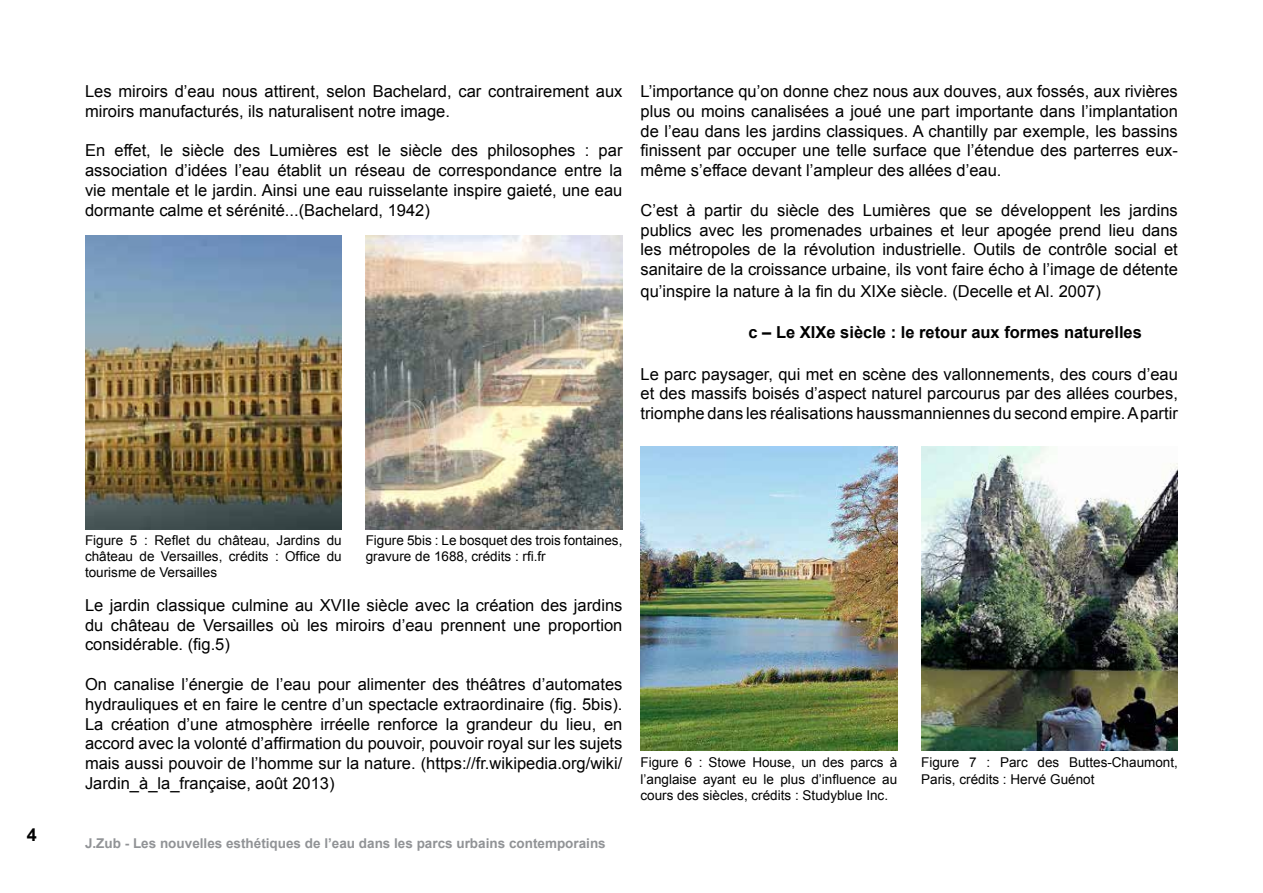
<style>
.page{position:relative;width:1263px;height:893px;background:#fff}
.page>*{position:absolute;margin:0;border:0;box-sizing:border-box;transform-origin:0 0}
.t1{font:700 18px "Arial";color:#000}
.t2{font:16.5px/19.8px "Arial";color:#000;text-align:justify}
.t3{font:700 16.5px "Arial";color:#000}
.t4{font:13.5px/16.2px "Arial";color:#000;text-align:justify}
.t5{font:700 13.5px "Arial";color:#919396}
</style>
<div class="page">
<img style="left:85px;top:235px;width:257px;height:294px">
<img style="left:640px;top:446px;width:257px;height:305px">
<img style="left:921px;top:447px;width:257px;height:303px">
<img style="left:366px;top:235px;width:256px;height:294px">
<p class="t1" style="left:27px;top:822px;width:12px">4</p>
<p class="t2" style="left:85px;top:82px;width:539px">Les miroirs d’eau nous attirent, selon Bachelard, car contrairement aux miroirs manufacturés, ils naturalisent notre image.</p>
<p class="t2" style="left:85px;top:141px;width:539px">En effet, le siècle des Lumières est le siècle des philosophes : par association d’idées l’eau établit un réseau de correspondance entre la vie mentale et le jardin. Ainsi une eau ruisselante inspire gaieté, une eau dormante calme et sérénité...(Bachelard, 1942)</p>
<p class="t2" style="left:640px;top:82px;width:539px">L’importance qu’on donne chez nous aux douves, aux fossés, aux rivières plus ou moins canalisées a joué une part importante dans l’implantation de l’eau dans les jardins classiques. A chantilly par exemple, les bassins finissent par occuper une telle surface que l’étendue des parterres eux&shy;même s’efface devant l’ampleur des allées d’eau.</p>
<p class="t2" style="left:640px;top:200px;width:539px">C’est à partir du siècle des Lumières que se développent les jardins publics avec les promenades urbaines et leur apogée prend lieu dans les métropoles de la révolution industrielle. Outils de contrôle social et sanitaire de la croissance urbaine, ils vont faire écho à l’image de détente</p>
<p class="t2" style="left:640px;top:281px;width:462px">qu’inspire la nature à la fin du XIXe siècle. (Decelle et Al. 2007)</p>
<p class="t3" style="left:748px;top:321px;width:395px">c – Le XIXe siècle : le retour aux formes naturelles</p>
<p class="t2" style="left:640px;top:364px;width:539px">Le parc paysager, qui met en scène des vallonnements, des cours d’eau et des massifs boisés d’aspect naturel parcourus par des allées courbes, triomphe dans les réalisations haussmanniennes du second empire. A partir</p>
<p class="t4" style="left:85px;top:532px;width:258px">Figure 5 : Reflet du château, Jardins du château de Versailles, crédits : Office du tourisme de Versailles</p>
<p class="t4" style="left:366px;top:532px;width:258px">Figure 5bis : Le bosquet des trois fontaines, gravure de 1688, crédits : rfi.fr</p>
<p class="t2" style="left:85px;top:595px;width:539px">Le jardin classique culmine au XVIIe siècle avec la création des jardins du château de Versailles où les miroirs d’eau prennent une proportion considérable. (fig.5)</p>
<p class="t2" style="left:85px;top:674px;width:539px">On canalise l’énergie de l’eau pour alimenter des théâtres d’automates hydrauliques et en faire le centre d’un spectacle extraordinaire (fig. 5bis).<br>La création d’une atmosphère irréelle renforce la grandeur du lieu, en accord avec la volonté d’affirmation du pouvoir, pouvoir royal sur les sujets mais aussi pouvoir de l’homme sur la nature. (https://fr.wikipedia.org/wiki/ Jardin_à_la_française, août 2013)</p>
<p class="t5" style="left:85px;top:834px;width:522px">J.Zub - Les nouvelles esthétiques de l’eau dans les parcs urbains contemporains</p>
<p class="t4" style="left:640px;top:755px;width:258px">Figure 6 : Stowe House, un des parcs à l’anglaise ayant eu le plus d’influence au cours des siècles, crédits : Studyblue Inc.</p>
<p class="t4" style="left:921px;top:755px;width:258px">Figure 7 : Parc des Buttes-Chaumont,<br>Paris, crédits : Hervé Guénot</p>
</div>
